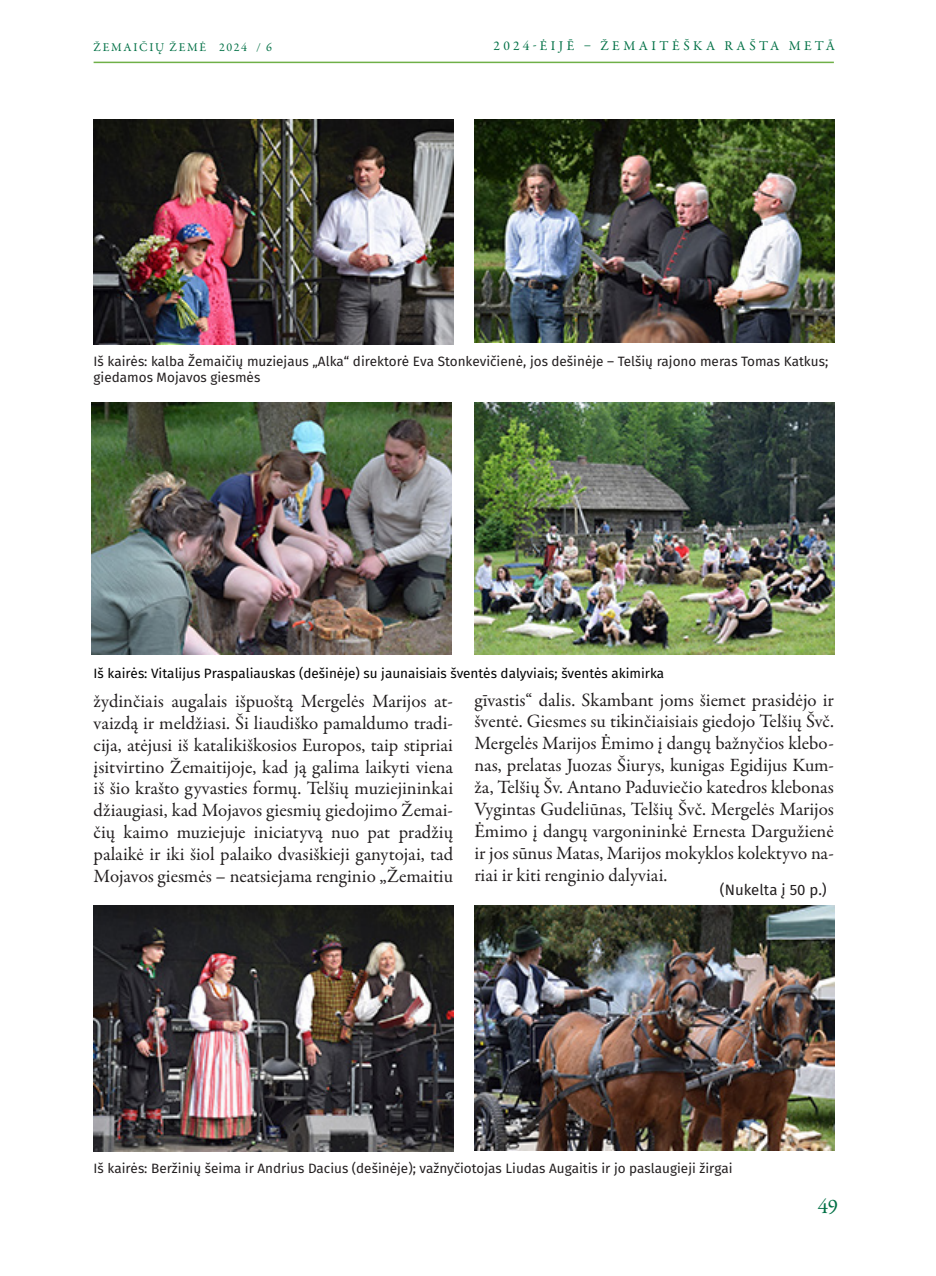
<style>
.page{position:relative;width:936px;height:1276px;background:#fff}
.page>*{position:absolute;margin:0;border:0;box-sizing:border-box;transform-origin:0 0}
.t1{font:21px "Garamond Premr Pro";color:#017045}
.tekstas{font:18.9px/21.9px "Garamond Premr Pro";color:#231f20;text-align:justify}
.nukelta{font:15px "Fira Sans";color:#231f20}
.parašas{font:13.5px/16.5px "Fira Sans";color:#231f20}
.parašas-2{font:13.5px "Fira Sans";color:#000}
.t2{font:13.5px "Garamond Premr Pro";letter-spacing:.26em;color:#017045}
.t3{font:12px "Garamond Premr Pro";letter-spacing:.14em;color:#017045}
</style>
<div class="page">
<hr style="left:94px;top:62px;width:739px;height:1px;background:#6fb048">
<img style="left:474px;top:119px;width:360px;height:224px">
<img style="left:94px;top:119px;width:360px;height:225px">
<img style="left:91px;top:402px;width:360px;height:252px">
<img style="left:474px;top:402px;width:360px;height:252px">
<img style="left:94px;top:905px;width:360px;height:246px">
<img style="left:474px;top:905px;width:360px;height:245px">
<p class="t3" style="left:94px;top:40px;width:180px">ŽEMAIČIŲ ŽEMĖ 2024 / 6</p>
<p class="t2" style="left:493px;top:37px;width:343px">2024-ĖIJĒ – ŽEMAITĖŠKA RAŠTA METĀ</p>
<p class="parašas" style="left:94px;top:354px;width:736px">Iš kairės: kalba Žemaičių muziejaus „Alka“ direktorė Eva Stonkevičienė, jos dešinėje – Telšių rajono meras Tomas Katkus; giedamos Mojavos giesmės</p>
<p class="parašas-2" style="left:94px;top:664px;width:572px">Iš kairės: Vitalijus Praspaliauskas (dešinėje) su jaunaisiais šventės dalyviais; šventės akimirka</p>
<p class="tekstas" style="left:94px;top:690px;width:361px">žydinčiais augalais išpuoštą Mergelės Marijos at&shy;vaizdą ir meldžiasi. Ši liaudiško pamaldumo tradi&shy;cija, atėjusi iš katalikiškosios Europos, taip stipriai įsitvirtino Žemaitijoje, kad ją galima laikyti viena iš šio krašto gyvasties formų. Telšių muziejininkai džiaugiasi, kad Mojavos giesmių giedojimo Žemai&shy;čių kaimo muziejuje iniciatyvą nuo pat pradžių palaikė ir iki šiol palaiko dvasiškieji ganytojai, tad Mojavos giesmės – neatsiejama renginio „Žemaitiu</p>
<p class="tekstas" style="left:474px;top:689px;width:361px">gīvastis“ dalis. Skambant joms šiemet prasidėjo ir šventė. Giesmes su tikinčiaisiais giedojo Telšių Švč.<br>Mergelės Marijos Ėmimo į dangų bažnyčios klebo&shy;nas, prelatas Juozas Šiurys, kunigas Egidijus Kum&shy;ža, Telšių Šv. Antano Paduviečio katedros klebonas Vygintas Gudeliūnas, Telšių Švč. Mergelės Marijos Ėmimo į dangų vargonininkė Ernesta Dargužienė ir jos sūnus Matas, Marijos mokyklos kolektyvo na&shy;riai ir kiti renginio dalyviai.</p>
<p class="nukelta" style="left:719px;top:879px;width:108px">(Nukelta į 50 p.)</p>
<p class="parašas" style="left:94px;top:1161px;width:640px">Iš kairės: Beržinių šeima ir Andrius Dacius (dešinėje); važnyčiotojas Liudas Augaitis ir jo paslaugieji žirgai</p>
<p class="t1" style="left:817px;top:1193px;width:22px">49</p>
</div>
